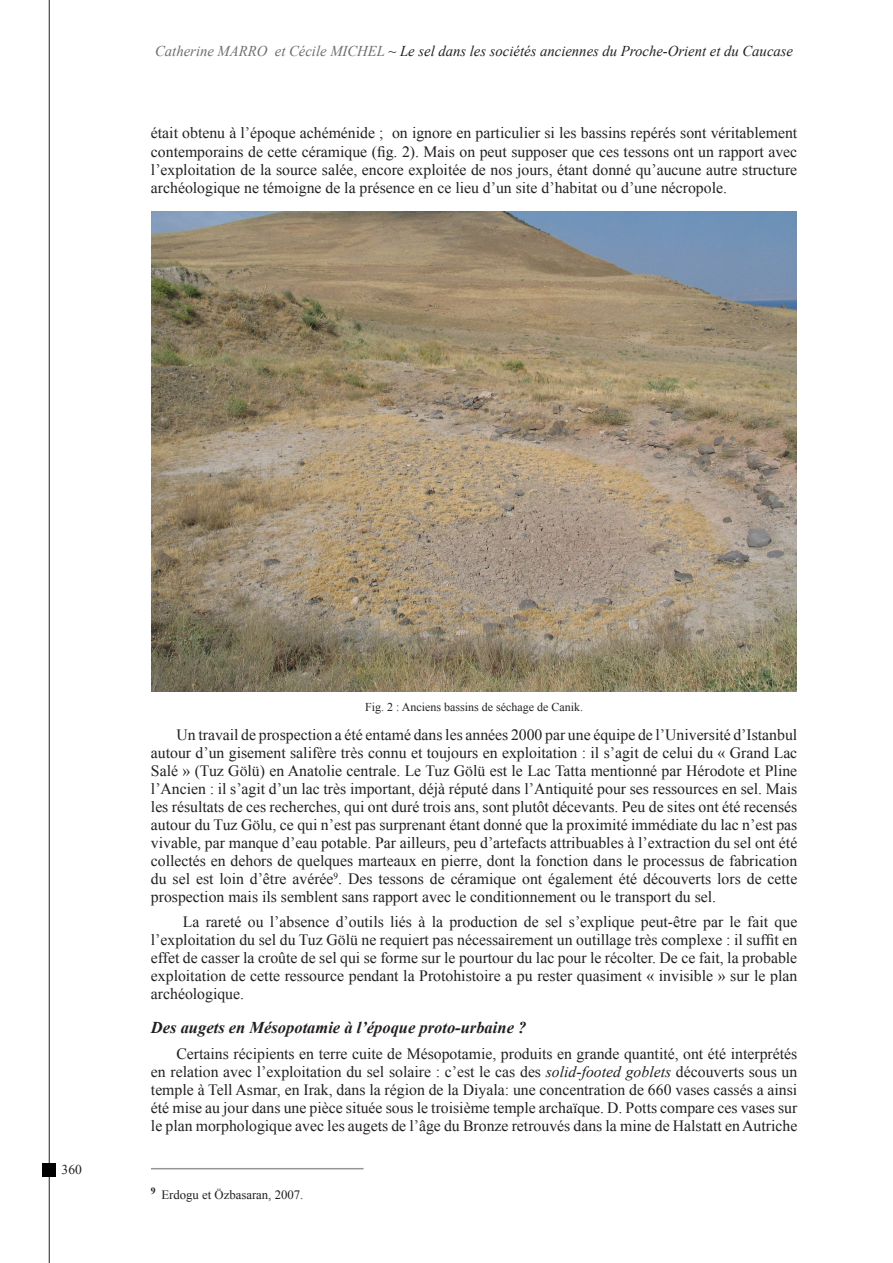
<style>
.page{position:relative;width:893px;height:1263px;background:#fff}
.page>*{position:absolute;margin:0;border:0;box-sizing:border-box;transform-origin:0 0}
.t1{font:italic 700 16.5px "Times New Roman";color:#231f20}
.t2{font:15.75px/18px "Times New Roman";color:#231f20;text-align:justify}
.t3{font:italic 15px "Times New Roman";color:#231f20}
.t4{font:13.5px "Times New Roman";color:#231f20}
.t5{font:12.75px "Times New Roman";color:#231f20}
.t6{font:12px "Times New Roman";color:#231f20}
.s1{color:#6c6d70}
.s2{font-style:italic}
</style>
<div class="page">
<hr style="left:49px;top:0;width:1px;height:1263px;background:#231f20">
<div style="left:42px;top:1163px;width:14px;height:13px;background:#000"></div>
<hr style="left:151px;top:1168px;width:213px;height:1px;background:#939598">
<img style="left:151px;top:211px;width:646px;height:481px">
<p class="t3" style="left:155px;top:41px;width:639px"><span class="s1">Catherine Marr o et Cécile Michel</span> ~ Le sel dans les sociétés anciennes du Proche-Orient et du Caucase</p>
<p class="t2" style="left:151px;top:124px;width:648px">était obtenu à l’époque achéménide ; on ignore en particulier si les bassins repérés sont véritablement contemporains de cette céramique (fig. 2). Mais on peut supposer que ces tessons ont un rapport avec l’exploitation de la source salée, encore exploitée de nos jours, étant donné qu’aucune autre structure archéologique ne témoigne de la présence en ce lieu d’un site d’habitat ou d’une nécropole.</p>
<p class="t4" style="left:62px;top:1160px;width:22px">360</p>
<p class="t6" style="left:365px;top:699px;width:219px">Fig. 2 : Anciens bassins de séchage de Canik.</p>
<p class="t2" style="left:151px;top:725px;width:648px;text-indent:26px">Un travail de prospection a été entamé dans les années 2000 par une équipe de l’Université d’Istanbul autour d’un gisement salifère très connu et toujours en exploitation : il s’agit de celui du « Grand Lac Salé » (Tuz Gölü) en Anatolie centrale. Le Tuz Gölü est le Lac Tatta mentionné par Hérodote et Pline l’Ancien : il s’agit d’un lac très important, déjà réputé dans l’Antiquité pour ses ressources en sel. Mais les résultats de ces recherches, qui ont duré trois ans, sont plutôt décevants. Peu de sites ont été recensés autour du Tuz Gölu, ce qui n’est pas surprenant étant donné que la proximité immédiate du lac n’est pas vivable, par manque d’eau potable. Par ailleurs, peu d’artefacts attribuables à l’extraction du sel ont été collectés en dehors de quelques marteaux en pierre, dont la fonction dans le processus de fabrication du sel est loin d’être avérée<sup>9</sup>. Des tessons de céramique ont également été découverts lors de cette prospection mais ils semblent sans rapport avec le conditionnement ou le transport du sel.</p>
<p class="t2" style="left:151px;top:912px;width:648px;text-indent:32px">La rareté ou l’absence d’outils liés à la production de sel s’explique peut-être par le fait que l’exploitation du sel du Tuz Gölü ne requiert pas nécessairement un outillage très complexe : il suffit en effet de casser la croûte de sel qui se forme sur le pourtour du lac pour le récolter. De ce fait, la probable exploitation de cette ressource pendant la Protohistoire a pu rester quasiment « invisible » sur le plan archéologique.</p>
<p class="t1" style="left:151px;top:1015px;width:377px">Des augets en Mésopotamie à l’époque proto-urbaine ?</p>
<p class="t2" style="left:151px;top:1044px;width:648px;text-indent:26px">Certains récipients en terre cuite de Mésopotamie, produits en grande quantité, ont été interprétés en relation avec l’exploitation du sel solaire : c’est le cas des <span class="s2">solid-footed goblets</span> découverts sous un temple à Tell Asmar, en Irak, dans la région de la Diyala: une concentration de 660 vases cassés a ainsi été mise au jour dans une pièce située sous le troisième temple archaïque. D. Potts compare ces vases sur le plan morphologique avec les augets de l’âge du Bronze retrouvés dans la mine de Halstatt en Autriche</p>
<p class="t5" style="left:151px;top:1186px;width:154px"><sup>9</sup> Erdogu et Özbasaran, 2007.</p>
</div>
